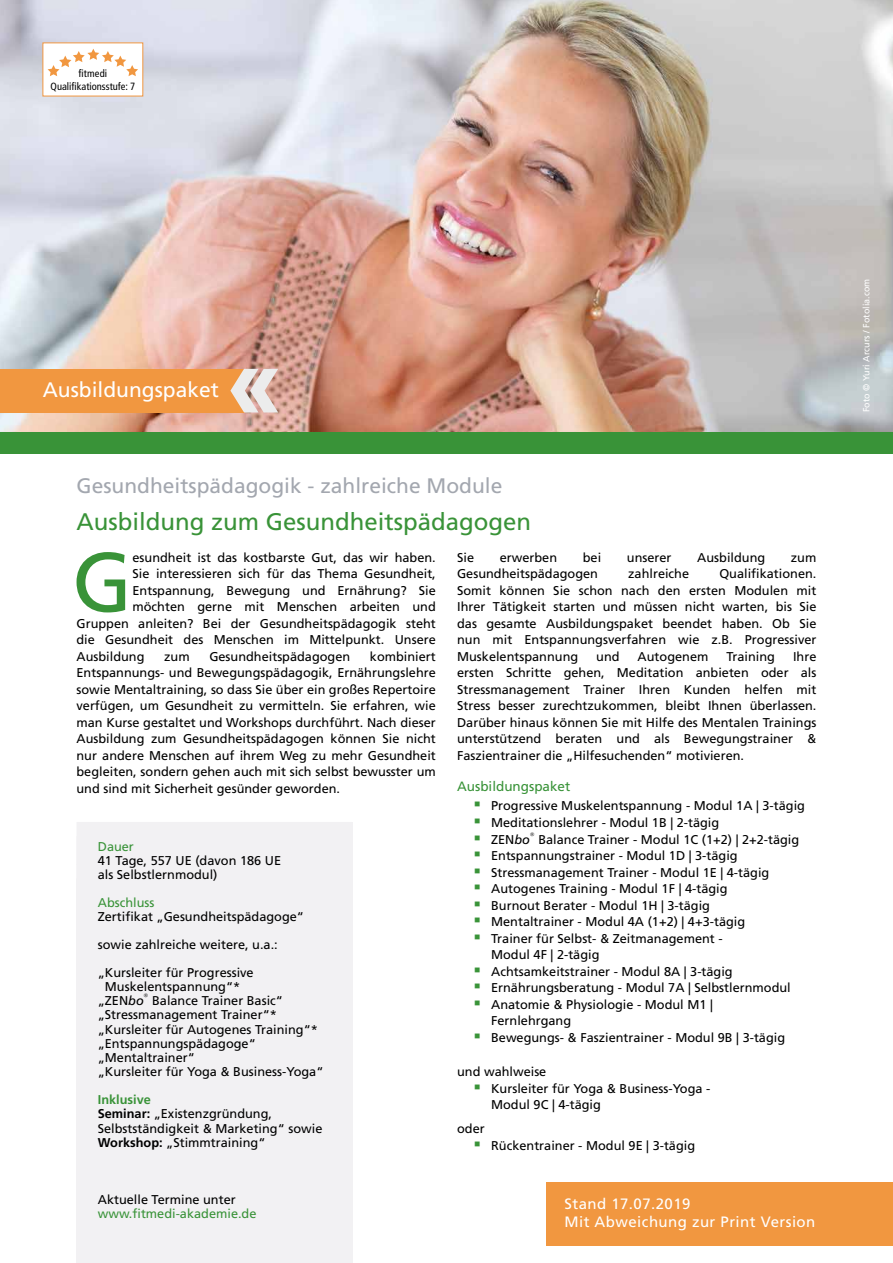
<style>
.page{position:relative;width:893px;height:1263px;background:#fff}
.page>*{position:absolute;margin:0;border:0;box-sizing:border-box;transform-origin:0 0}
.t1{font:83.7px "Frutiger";color:#399338}
.t2{font:24px "Frutiger";color:#399338}
.t3{font:21px "Frutiger";color:#a3a7af}
.t4{font:21px "Frutiger";color:#fff}
.t5{font:15px/18px "Frutiger";letter-spacing:.03em;color:#fff}
.t6{font:13.5px "Frutiger";color:#399338}
.t7{font:12.75px/16.5px "Frutiger";color:#000}
.t8{font:12.75px "Frutiger";color:#399338}
.t9{font:condensed 10.5px/12.6px "Frutiger";color:#000;text-align:center}
.t10{font:9px "Frutiger";color:#fff}
.s1{font-style:italic}
.s2{font-family:"Nueva Std";font-size:18px}
.s3{font-weight:700;color:#399338}
.s4{font-weight:700}
.s5{font-family:"Garamond";font-size:18px;color:#399338}
</style>
<div class="page">
<div style="left:77px;top:822px;width:276px;height:28px;background:#f2f1f3"></div>
<div style="left:77px;top:836px;width:276px;height:29px;background:#f2f1f3"></div>
<div style="left:77px;top:864px;width:276px;height:28px;background:#f2f1f3"></div>
<div style="left:77px;top:892px;width:276px;height:29px;background:#f2f1f3"></div>
<div style="left:77px;top:920px;width:276px;height:29px;background:#f2f1f3"></div>
<div style="left:77px;top:948px;width:276px;height:28px;background:#f2f1f3"></div>
<div style="left:77px;top:976px;width:276px;height:29px;background:#f2f1f3"></div>
<div style="left:77px;top:1005px;width:276px;height:28px;background:#f2f1f3"></div>
<div style="left:77px;top:1033px;width:276px;height:29px;background:#f2f1f3"></div>
<div style="left:77px;top:1061px;width:276px;height:29px;background:#f2f1f3"></div>
<div style="left:77px;top:1090px;width:276px;height:28px;background:#f2f1f3"></div>
<div style="left:77px;top:1118px;width:276px;height:29px;background:#f2f1f3"></div>
<div style="left:77px;top:1147px;width:276px;height:28px;background:#f2f1f3"></div>
<div style="left:77px;top:1189px;width:276px;height:74px;background:#f2f1f3"></div>
<div style="left:77px;top:1175px;width:276px;height:29px;background:#f2f1f3"></div>
<img style="left:0;top:0;width:893px;height:433px">
<div style="left:0;top:433px;width:893px;height:21px;background:#399338"></div>
<div style="left:0;top:369px;width:244px;height:43px;background:#f19740"></div>
<svg style="left:230px;top:369px;width:48px;height:43px;background:#e4caba"></svg>
<div style="left:43px;top:43px;width:100px;height:53px;background:#fff"></div>
<svg style="left:48px;top:49px;width:90px;height:27px"></svg>
<div style="left:546px;top:1182px;width:347px;height:64px;background:#f19740"></div>
<p class="t9" style="left:51px;top:67px;width:86px">fitmedi<br>Qualifikationsstufe: 7</p>
<h3 class="t4" style="left:43px;top:378px;width:178px">Ausbildungspaket</h3>
<h3 class="t3" style="left:77px;top:473px;width:427px">Gesundheitspädagogik - zahlreiche Module</h3>
<h2 class="t2" style="left:77px;top:508px;width:456px">Ausbildung zum Gesundheitspädagogen</h2>
<h1 class="t1" style="left:72px;top:533px;width:62px">G</h1>
<p class="t7" style="left:133px;top:549px;width:305px">esundheit ist das kostbarste Gut, das wir haben.</p>
<p class="t7" style="left:133px;top:566px;width:305px">Sie interessieren sich für das Thema Gesundheit,</p>
<p class="t7" style="left:133px;top:582px;width:305px">Entspannung, Bewegung und Ernährung? Sie</p>
<p class="t7" style="left:133px;top:599px;width:305px">möchten gerne mit Menschen arbeiten und</p>
<p class="t7" style="left:77px;top:615px;width:361px">Gruppen anleiten? Bei der Gesundheitspädagogik steht</p>
<p class="t7" style="left:77px;top:632px;width:361px">die Gesundheit des Menschen im Mittelpunkt. Unsere</p>
<p class="t7" style="left:77px;top:648px;width:69px">Ausbildung</p>
<p class="t7" style="left:164px;top:648px;width:27px">zum</p>
<p class="t7" style="left:209px;top:648px;width:142px">Gesundheitspädagogen</p>
<p class="t7" style="left:77px;top:648px;width:361px;text-align:justify;text-indent:293px">kombiniert Entspannungs- und Bewegungspädagogik, Ernährungslehre sowie Mentaltraining, so dass Sie über ein großes Repertoire verfügen, um Gesundheit zu vermitteln. Sie erfahren, wie man Kurse gestaltet und Workshops durchführt. Nach dieser Ausbildung zum Gesundheitspädagogen können Sie nicht nur andere Menschen auf ihrem Weg zu mehr Gesundheit begleiten, sondern gehen auch mit sich selbst bewusster um und sind mit Sicherheit gesünder geworden.</p>
<p class="t8" style="left:98px;top:838px;width:38px">Dauer</p>
<p class="t7" style="left:98px;top:853px;width:185px;line-height:14.2px">41 Tage, 557 UE (davon 186 UE als Selbstlernmodul)</p>
<p class="t8" style="left:98px;top:895px;width:58px">Abschluss</p>
<p class="t7" style="left:98px;top:903px;width:208px;line-height:27.8px">Zertifikat „Gesundheitspädagoge“ sowie zahlreiche weitere, u.a.: „Kursleiter für Progressive</p>
<p class="t7" style="left:98px;top:979px;width:227px;line-height:14.2px;text-indent:7px">Muskelentspannung“*<br>„ZEN<span class="s1">bo</span><span class="s2">®</span> Balance Trainer Basic“ „Stressmanagement Trainer“* „Kursleiter für Autogenes Training“* „Entspannungspädagoge“ „Mentaltrainer“<br>„Kursleiter für Yoga &amp; Business-Yoga“</p>
<p class="t7" style="left:98px;top:1092px;width:226px;line-height:14.2px"><span class="s3">Inklusive<br></span><span class="s4">Seminar:</span> „Existenzgründung,<br>Selbstständigkeit &amp; Marketing“ sowie<br><span class="s4">Workshop:</span> „Stimmtraining“</p>
<p class="t7" style="left:98px;top:1191px;width:139px">Aktuelle Termine unter</p>
<p class="t8" style="left:98px;top:1206px;width:160px">www.fitmedi-akademie.de</p>
<p class="t7" style="left:457px;top:549px;width:19px">Sie</p>
<p class="t7" style="left:500px;top:549px;width:59px">erwerben</p>
<p class="t7" style="left:583px;top:549px;width:20px">bei</p>
<p class="t7" style="left:627px;top:549px;width:46px">unserer</p>
<p class="t7" style="left:697px;top:549px;width:69px">Ausbildung</p>
<p class="t7" style="left:791px;top:549px;width:27px">zum</p>
<p class="t7" style="left:457px;top:566px;width:142px">Gesundheitspädagogen</p>
<p class="t7" style="left:628px;top:566px;width:62px">zahlreiche</p>
<p class="t7" style="left:457px;top:566px;width:361px;text-align:justify;text-indent:262px">Qualifikationen.<br>Somit können Sie schon nach den ersten Modulen mit Ihrer Tätigkeit starten und müssen nicht warten, bis Sie das gesamte Ausbildungspaket beendet haben. Ob Sie nun mit Entspannungsverfahren wie z.B. Progressiver Muskelentspannung</p>
<p class="t7" style="left:457px;top:648px;width:361px;text-align:justify;text-indent:336px">Ihre ersten Schritte gehen, Meditation anbieten oder als Stressmanagement Trainer Ihren Kunden helfen mit Stress besser zurechtzukommen, bleibt Ihnen überlassen.<br>Darüber hinaus können Sie mit Hilfe des Mentalen Trainings unterstützend beraten und als Bewegungstrainer &amp; Faszientrainer die „Hilfesuchenden“ motivieren.</p>
<p class="t6" style="left:457px;top:779px;width:115px">Ausbildungspaket</p>
<p class="t7" style="left:474px;top:797px;width:332px"><span class="s5">▪</span> Progressive Muskelentspannung - Modul 1A | 3-tägig</p>
<p class="t7" style="left:474px;top:814px;width:247px"><span class="s5">▪</span> Meditationslehrer - Modul 1B | 2-tägig</p>
<p class="t7" style="left:474px;top:831px;width:327px"><span class="s5">▪</span> ZEN<span class="s1">bo</span><span class="s2">®</span> Balance Trainer - Modul 1C (1+2) | 2+2-tägig</p>
<p class="t7" style="left:474px;top:848px;width:265px"><span class="s5">▪</span> Entspannungstrainer - Modul 1D | 3-tägig</p>
<p class="t7" style="left:474px;top:864px;width:297px"><span class="s5">▪</span> Stressmanagement Trainer - Modul 1E | 4-tägig</p>
<p class="t7" style="left:474px;top:881px;width:255px"><span class="s5">▪</span> Autogenes Training - Modul 1F | 4-tägig</p>
<p class="t7" style="left:474px;top:897px;width:237px"><span class="s5">▪</span> Burnout Berater - Modul 1H | 3-tägig</p>
<p class="t7" style="left:474px;top:914px;width:273px"><span class="s5">▪</span> Mentaltrainer - Modul 4A (1+2) | 4+3-tägig</p>
<p class="t7" style="left:491px;top:930px;width:233px;text-indent:-17px"><span class="s5">▪</span> Trainer für Selbst- &amp; Zeitmanagement -<br>Modul 4F | 2-tägig</p>
<p class="t7" style="left:474px;top:963px;width:260px"><span class="s5">▪</span> Achtsamkeitstrainer - Modul 8A | 3-tägig</p>
<p class="t7" style="left:474px;top:980px;width:318px"><span class="s5">▪</span> Ernährungsberatung - Modul 7A | Selbstlernmodul</p>
<p class="t7" style="left:491px;top:996px;width:223px;text-indent:-17px"><span class="s5">▪</span> Anatomie &amp; Physiologie - Modul M1 |<br>Fernlehrgang</p>
<p class="t7" style="left:474px;top:1029px;width:313px"><span class="s5">▪</span> Bewegungs- &amp; Faszientrainer - Modul 9B | 3-tägig</p>
<p class="t7" style="left:457px;top:1064px;width:91px">und wahlweise</p>
<p class="t7" style="left:491px;top:1080px;width:221px;text-indent:-17px"><span class="s5">▪</span> Kursleiter für Yoga &amp; Business-Yoga -<br>Modul 9C | 4-tägig</p>
<p class="t7" style="left:457px;top:1121px;width:29px">oder</p>
<p class="t7" style="left:474px;top:1137px;width:223px"><span class="s5">▪</span> Rückentrainer - Modul 9E | 3-tägig</p>
<p class="t7" style="left:596px;top:648px;width:25px">und</p>
<p class="t7" style="left:638px;top:648px;width:72px">Autogenem</p>
<p class="t7" style="left:726px;top:648px;width:50px">Training</p>
<p class="t5" style="left:564px;top:1195px;width:252px">Stand 17.07.2019<br>Mit Abweichung zur Print Version</p>
<p class="t10" style="left:861px;top:412px;width:135px;rotate:-90deg">Foto © Yuri Arcurs / Fotolia.com</p>
</div>
